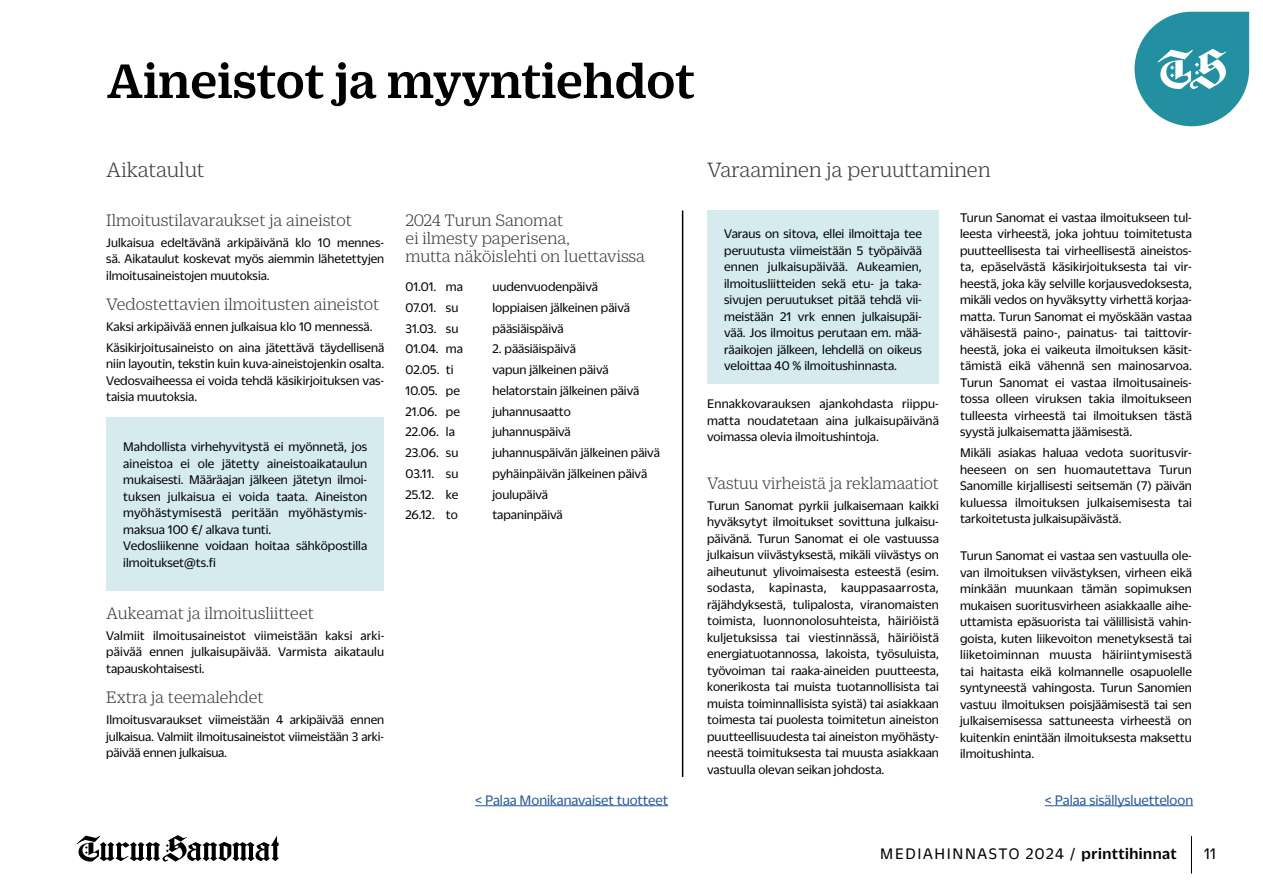
<style>
.page{position:relative;width:1263px;height:893px;background:#fff}
.page>*{position:absolute;margin:0;border:0;box-sizing:border-box;transform-origin:0 0}
.t1{font:500 52.5px "Duplicate Ionic";letter-spacing:-.005em;color:#000}
.t2{font:300 22.5px "Duplicate Ionic";letter-spacing:-.005em;color:#3c3c3b}
.t3{font:300 18px/18px "Duplicate Ionic";letter-spacing:-.005em;color:#3c3c3b}
.t4{font:16.5px "Duplicate Sans";letter-spacing:.1em;color:#000}
.t5{font:15px "Duplicate Sans";color:#275b9b}
.t6{font:13.5px/16.5px "Duplicate Sans";color:#000;text-align:justify}
.s1{font-weight:500}
</style>
<div class="page">
<svg style="left:77px;top:835px;width:202px;height:27px"></svg>
<svg style="left:1134px;top:12px;width:115px;height:114px"></svg>
<div style="left:106px;top:418px;width:278px;height:173px;background:#d6ebee"></div>
<div style="left:707px;top:210px;width:232px;height:174px;background:#d6ebee"></div>
<hr style="left:682px;top:210px;width:1px;height:567px;background:#000">
<hr style="left:1191px;top:836px;width:1px;height:37px;background:#000">
<hr style="left:1045px;top:805px;width:148px;height:1px;background:#275b9b">
<hr style="left:475px;top:805px;width:193px;height:1px;background:#275b9b">
<h1 class="t1" style="left:106px;top:44px;width:590px">Aineistot ja myyntiehdot</h1>
<h2 class="t2" style="left:106px;top:155px;width:100px">Aikataulut</h2>
<h3 class="t3" style="left:106px;top:210px;width:247px">Ilmoitustilavaraukset ja aineistot</h3>
<p class="t6" style="left:106px;top:233px;width:279px">Julkaisua edeltävänä arkipäivänä klo 10 mennes&shy;sä. Aikataulut koskevat myös aiemmin lähetettyjen ilmoitusaineistojen muutoksia.</p>
<h3 class="t3" style="left:106px;top:294px;width:275px">Vedostettavien ilmoitusten aineistot</h3>
<p class="t6" style="left:106px;top:315px;width:279px;line-height:20.7px">Kaksi arkipäivää ennen julkaisua klo 10 mennessä.<br>Käsikirjoitusaineisto on aina jätettävä täydellisenä</p>
<p class="t6" style="left:106px;top:355px;width:279px">niin layoutin, tekstin kuin kuva-aineistojenkin osalta.<br>Vedosvaiheessa ei voida tehdä käsikirjoituksen vas&shy;taisia muutoksia.</p>
<p class="t6" style="left:123px;top:438px;width:245px;text-align:left">Mahdollista virhehyvitystä ei myönnetä, jos aineistoa ei ole jätetty aineistoaikataulun mukaisesti. Määräajan jälkeen jätetyn ilmoi&shy;tuksen julkaisua ei voida taata. Aineiston myöhästymisestä peritään myöhästymis&shy;maksua 100 €/ alkava tunti.<br>Vedosliikenne voidaan hoitaa sähköpostilla ilmoitukset@ts.fi</p>
<h3 class="t3" style="left:106px;top:603px;width:209px">Aukeamat ja ilmoitusliitteet</h3>
<p class="t6" style="left:106px;top:626px;width:280px">Valmiit ilmoitusaineistot viimeistään kaksi arki&shy;päivää ennen julkaisupäivää. Varmista aikataulu tapauskohtaisesti.</p>
<h3 class="t3" style="left:106px;top:687px;width:159px">Extra ja teemalehdet</h3>
<p class="t6" style="left:106px;top:711px;width:279px">Ilmoitusvaraukset viimeistään 4 arkipäivää ennen julkaisua. Valmiit ilmoitusaineistot viimeistään 3 arki&shy;päivää ennen julkaisua.</p>
<h3 class="t3" style="left:405px;top:210px;width:241px">2024 Turun Sanomat<br>ei ilmesty paperisena,<br>mutta näköislehti on luettavissa</h3>
<p class="t6" style="left:405px;top:278px;width:59px">01.01. ma</p>
<p class="t6" style="left:492px;top:278px;width:107px">uudenvuodenpäivä</p>
<p class="t6" style="left:405px;top:298px;width:54px">07.01. su</p>
<p class="t6" style="left:492px;top:298px;width:139px">loppiaisen jälkeinen päivä</p>
<p class="t6" style="left:405px;top:319px;width:54px">31.03. su</p>
<p class="t6" style="left:492px;top:319px;width:73px">pääsiäispäivä</p>
<p class="t6" style="left:405px;top:340px;width:59px">01.04. ma</p>
<p class="t6" style="left:492px;top:340px;width:85px">2. pääsiäispäivä</p>
<p class="t6" style="left:405px;top:361px;width:50px">02.05. ti</p>
<p class="t6" style="left:492px;top:361px;width:118px">vapun jälkeinen päivä</p>
<p class="t6" style="left:405px;top:381px;width:56px">10.05. pe</p>
<p class="t6" style="left:492px;top:381px;width:148px">helatorstain jälkeinen päivä</p>
<p class="t6" style="left:405px;top:402px;width:56px">21.06. pe</p>
<p class="t6" style="left:492px;top:402px;width:80px">juhannusaatto</p>
<p class="t6" style="left:405px;top:423px;width:51px">22.06. la</p>
<p class="t6" style="left:492px;top:423px;width:80px">juhannuspäivä</p>
<p class="t6" style="left:405px;top:444px;width:54px">23.06. su</p>
<p class="t6" style="left:492px;top:444px;width:169px">juhannuspäivän jälkeinen päivä</p>
<p class="t6" style="left:405px;top:464px;width:54px">03.11. su</p>
<p class="t6" style="left:492px;top:464px;width:156px">pyhäinpäivän jälkeinen päivä</p>
<p class="t6" style="left:405px;top:485px;width:54px">25.12. ke</p>
<p class="t6" style="left:492px;top:485px;width:57px">joulupäivä</p>
<p class="t6" style="left:405px;top:506px;width:54px">26.12. to</p>
<p class="t6" style="left:492px;top:506px;width:72px">tapaninpäivä</p>
<h2 class="t2" style="left:707px;top:155px;width:285px">Varaaminen ja peruuttaminen</h2>
<p class="t6" style="left:724px;top:225px;width:199px">Varaus on sitova, ellei ilmoittaja tee peruutusta viimeistään 5 työpäivää ennen julkaisupäivää. Aukeamien, ilmoitusliitteiden sekä etu- ja taka&shy;sivujen peruutukset pitää tehdä vii&shy;meistään 21 vrk ennen julkaisupäi&shy;vää. Jos ilmoitus perutaan em. mää&shy;räaikojen jälkeen, lehdellä on oikeus veloittaa 40 % ilmoitushinnasta.</p>
<p class="t6" style="left:707px;top:395px;width:233px">Ennakkovarauksen ajankohdasta riippu&shy;matta noudatetaan aina julkaisupäivänä voimassa olevia ilmoitushintoja.</p>
<h3 class="t3" style="left:707px;top:473px;width:233px">Vastuu virheistä ja reklamaatiot</h3>
<p class="t6" style="left:707px;top:496px;width:233px">Turun Sanomat pyrkii julkaisemaan kaikki hyväksytyt ilmoitukset sovittuna julkaisu&shy;päivänä. Turun Sanomat ei ole vastuussa julkaisun viivästyksestä, mikäli viivästys on aiheutunut ylivoimaisesta esteestä (esim. sodasta, kapinasta, kauppasaarrosta, räjähdyksestä, tulipalosta, viranomaisten toimista, luonnonolosuhteista, häiriöistä kuljetuksissa tai viestinnässä, häiriöistä energiatuotannossa, lakoista, työsuluista, työvoiman tai raaka-aineiden puutteesta, konerikosta tai muista tuotannollisista tai muista toiminnallisista syistä) tai asiakkaan toimesta tai puolesta toimitetun aineiston puutteellisuudesta tai aineiston myöhästy&shy;neestä toimituksesta tai muusta asiakkaan vastuulla olevan seikan johdosta.</p>
<p class="t6" style="left:960px;top:208px;width:233px">Turun Sanomat ei vastaa ilmoitukseen tul&shy;leesta virheestä, joka johtuu toimitetusta puutteellisesta tai virheellisestä aineistos&shy;ta, epäselvästä käsikirjoituksesta tai vir&shy;heestä, joka käy selville korjausvedoksesta, mikäli vedos on hyväksytty virhettä korjaa&shy;matta. Turun Sanomat ei myöskään vastaa vähäisestä paino-, painatus- tai taittovir&shy;heestä, joka ei vaikeuta ilmoituksen käsit&shy;tämistä eikä vähennä sen mainosarvoa.<br>Turun Sanomat ei vastaa ilmoitusaineis&shy;tossa olleen viruksen takia ilmoitukseen tulleesta virheestä tai ilmoituksen tästä syystä julkaisematta jäämisestä.</p>
<p class="t6" style="left:960px;top:444px;width:233px">Mikäli asiakas haluaa vedota suoritusvir&shy;heeseen on sen huomautettava Turun Sanomille kirjallisesti seitsemän (7) päivän kuluessa ilmoituksen julkaisemisesta tai tarkoitetusta julkaisupäivästä.</p>
<p class="t6" style="left:960px;top:547px;width:233px">Turun Sanomat ei vastaa sen vastuulla ole&shy;van ilmoituksen viivästyksen, virheen eikä minkään muunkaan tämän sopimuksen mukaisen suoritusvirheen asiakkaalle aihe&shy;uttamista epäsuorista tai välillisistä vahin&shy;goista, kuten liikevoiton menetyksestä tai liiketoiminnan muusta häiriintymisestä tai haitasta eikä kolmannelle osapuolelle syntyneestä vahingosta. Turun Sanomien vastuu ilmoituksen poisjäämisestä tai sen julkaisemisessa sattuneesta virheestä on kuitenkin enintään ilmoituksesta maksettu ilmoitushinta.</p>
<p class="t5" style="left:475px;top:790px;width:194px">&lt; Palaa Monikanavaiset tuotteet</p>
<p class="t5" style="left:1045px;top:790px;width:150px">&lt; Palaa sisällysluetteloon</p>
<p class="t4" style="left:880px;top:843px;width:298px">MEDIAHINNASTO 2024 / <span class="s1">printtihinnat</span></p>
<p class="t4" style="left:1204px;top:843px;width:13px">11</p>
</div>
